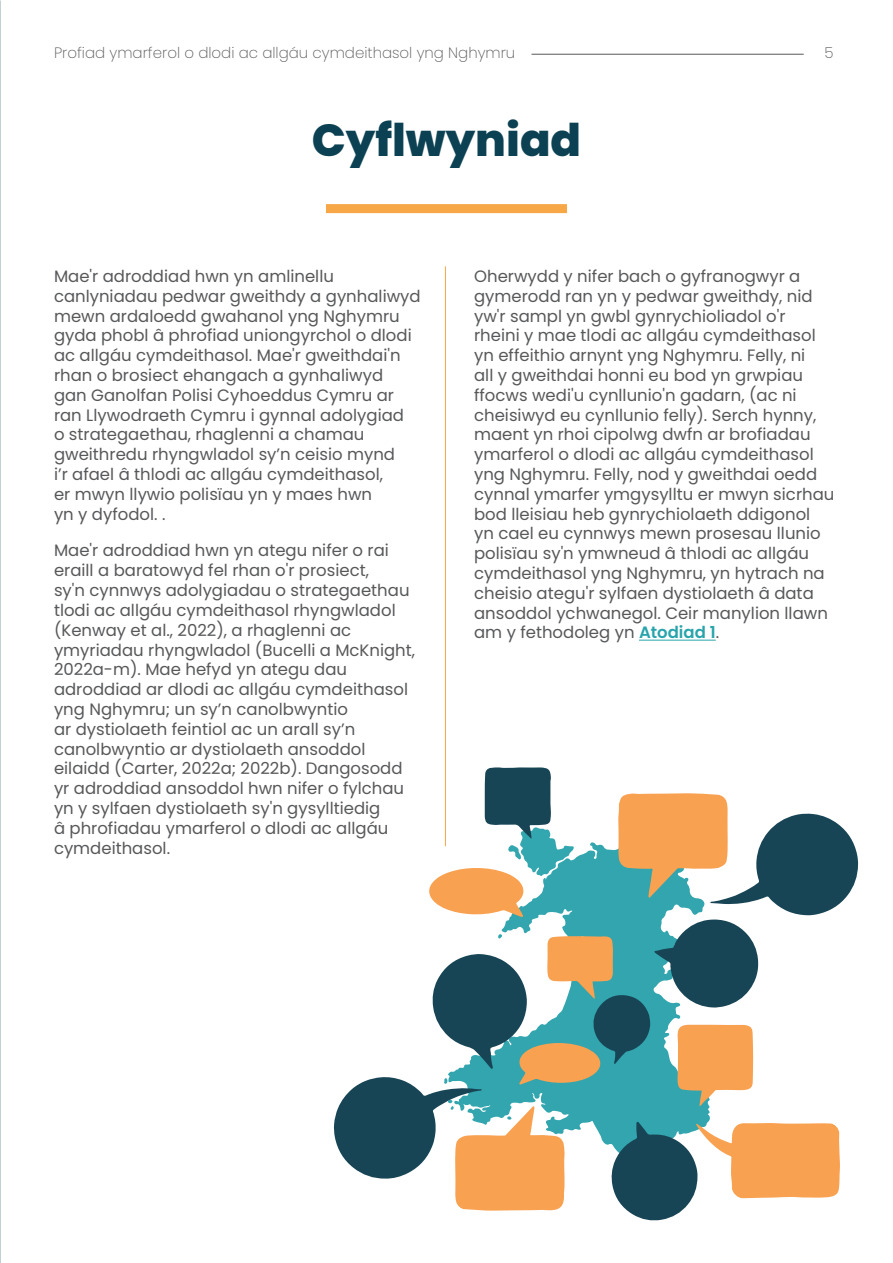
<style>
.page{position:relative;width:893px;height:1263px;background:#fff}
.page>*{position:absolute;margin:0;border:0;box-sizing:border-box;transform-origin:0 0}
.Chapter_heading{font:800 45px "Poppins";color:#0b4152}
.t1{font:16.5px/19.8px "Poppins";color:#57585a}
.t2{font:200 15px "Poppins";color:#57585a}
.s1{font-weight:600;color:#27a4ac}
</style>
<div class="page">
<div style="left:326px;top:204px;width:241px;height:9px;background:#f7a746"></div>
<hr style="left:639px;top:640px;width:77px;height:1px;background:#27a4ac">
<hr style="left:445px;top:266px;width:1px;height:580px;background:#f7a746">
<svg style="left:334px;top:767px;width:524px;height:454px"></svg>
<hr style="left:531px;top:54px;width:273px;height:1px;background:#57585a">
<p class="t2" style="left:54px;top:44px;width:463px">Profiad ymarferol o dlodi ac allgáu cymdeithasol yng Nghymru</p>
<p class="t2" style="left:825px;top:44px;width:11px">5</p>
<p class="Chapter_heading" style="left:312px;top:114px;width:271px">Cyflwyniad</p>
<p class="t1" style="left:54px;top:266px;width:368px">Mae'r adroddiad hwn yn amlinellu canlyniadau pedwar gweithdy a gynhaliwyd mewn ardaloedd gwahanol yng Nghymru gyda phobl â phrofiad uniongyrchol o dlodi ac allgáu cymdeithasol. Mae'r gweithdai'n rhan o brosiect ehangach a gynhaliwyd<br>gan Ganolfan Polisi Cyhoeddus Cymru ar ran Llywodraeth Cymru i gynnal adolygiad<br>o strategaethau, rhaglenni a chamau gweithredu rhyngwladol sy’n ceisio mynd<br>i’r afael â thlodi ac allgáu cymdeithasol,<br>er mwyn llywio polisïau yn y maes hwn<br>yn y dyfodol. .</p>
<p class="t1" style="left:54px;top:541px;width:363px">Mae'r adroddiad hwn yn ategu nifer o rai eraill a baratowyd fel rhan o'r prosiect,<br>sy'n cynnwys adolygiadau o strategaethau tlodi ac allgáu cymdeithasol rhyngwladol (Kenway et al., 2022), a rhaglenni ac ymyriadau rhyngwladol (Bucelli a McKnight, 2022a-m). Mae hefyd yn ategu dau adroddiad ar dlodi ac allgáu cymdeithasol yng Nghymru; un sy’n canolbwyntio<br>ar dystiolaeth feintiol ac un arall sy’n canolbwyntio ar dystiolaeth ansoddol eilaidd (Carter, 2022a; 2022b). Dangosodd yr adroddiad ansoddol hwn nifer o fylchau yn y sylfaen dystiolaeth sy'n gysylltiedig<br>â phrofiadau ymarferol o dlodi ac allgáu cymdeithasol.</p>
<p class="t1" style="left:474px;top:266px;width:362px">Oherwydd y nifer bach o gyfranogwyr a gymerodd ran yn y pedwar gweithdy, nid yw'r sampl yn gwbl gynrychioliadol o'r rheini y mae tlodi ac allgáu cymdeithasol yn effeithio arnynt yng Nghymru. Felly, ni<br>all y gweithdai honni eu bod yn grwpiau ffocws wedi'u cynllunio'n gadarn, (ac ni cheisiwyd eu cynllunio felly). Serch hynny, maent yn rhoi cipolwg dwfn ar brofiadau ymarferol o dlodi ac allgáu cymdeithasol yng Nghymru. Felly, nod y gweithdai oedd cynnal ymarfer ymgysylltu er mwyn sicrhau bod lleisiau heb gynrychiolaeth ddigonol<br>yn cael eu cynnwys mewn prosesau llunio polisïau sy'n ymwneud â thlodi ac allgáu cymdeithasol yng Nghymru, yn hytrach na cheisio ategu'r sylfaen dystiolaeth â data ansoddol ychwanegol. Ceir manylion llawn am y fethodoleg yn <span class="s1">Atodiad 1</span>.</p>
</div>
